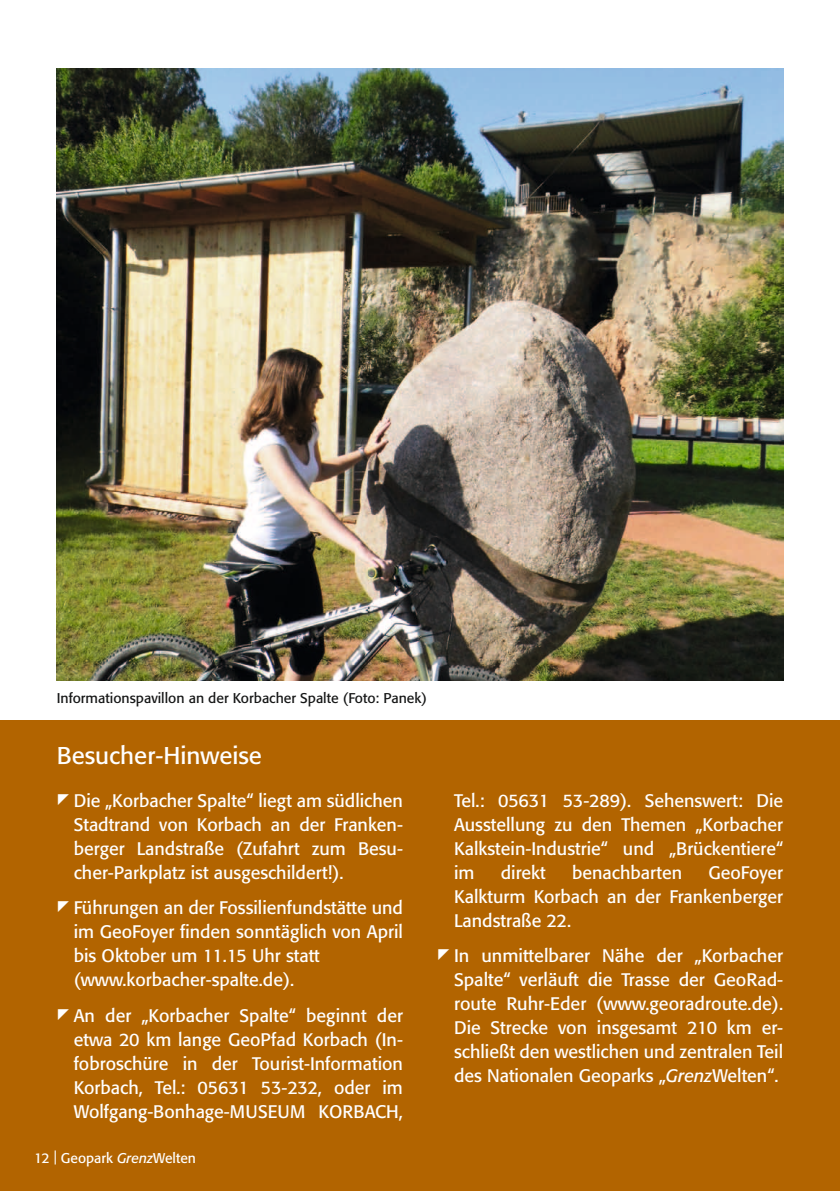
<style>
.page{position:relative;width:840px;height:1191px;background:#fff}
.page>*{position:absolute;margin:0;border:0;box-sizing:border-box;transform-origin:0 0}
.t1{font:24px "Formata";color:#fff}
.t2{font:18px/24px "Formata";color:#fff;text-align:justify}
.t3{font:14px "Formata";color:#151616}
.t4{font:14px "Formata";color:#fff}
.s1{font-style:italic}
</style>
<div class="page">
<div style="left:0;top:721px;width:839px;height:470px;background:#b26400"></div>
<img style="left:57px;top:68px;width:725px;height:612px">
<p class="t3" style="left:57px;top:689px;width:371px">Informationspavillon an der Korbacher Spalte (Foto: Panek)</p>
<h1 class="t1" style="left:57px;top:741px;width:206px">Besucher-Hinweise</h1>
<p class="t2" style="left:74px;top:788px;width:330px">Die „Korbacher Spalte“ liegt am südlichen Stadtrand von Korbach an der Franken&shy;berger Landstraße (Zufahrt zum Besu&shy;cher-Parkplatz ist ausgeschildert!).</p>
<p class="t2" style="left:74px;top:896px;width:330px;text-align:left">Führungen an der Fossilienfundstätte und im GeoFoyer finden sonntäglich von April bis Oktober um 11.15 Uhr statt (www.korbacher-spalte.de).</p>
<p class="t2" style="left:74px;top:1003px;width:330px">An der „Korbacher Spalte“ beginnt der etwa 20 km lange GeoPfad Korbach (In&shy;fobroschüre in der Tourist-Information Korbach, Tel.: 05631 53-232, oder im Wolfgang-Bonhage-MUSEUM KORBACH,</p>
<p class="t4" style="left:34px;top:1149px;width:163px">12 | Geopark <span class="s1">Grenz</span>Welten</p>
<p class="t2" style="left:454px;top:788px;width:330px">Tel.: 05631 53-289). Sehenswert: Die Ausstellung zu den Themen „Korbacher Kalkstein-Industrie“ und „Brückentiere“ im</p>
<p class="t2" style="left:500px;top:860px;width:46px">direkt</p>
<p class="t2" style="left:572px;top:860px;width:111px">benachbarten</p>
<p class="t2" style="left:454px;top:860px;width:330px;text-indent:254px">GeoFoyer Kalkturm Korbach an der Frankenberger Landstraße 22.</p>
<p class="t2" style="left:454px;top:944px;width:330px">In unmittelbarer Nähe der „Korbacher Spalte“ verläuft die Trasse der GeoRad&shy;route Ruhr-Eder (www.georadroute.de).<br>Die Strecke von insgesamt 210 km er&shy;schließt den westlichen und zentralen Teil des Nationalen Geoparks „<span class="s1">Grenz</span>Welten“.</p>
</div>
